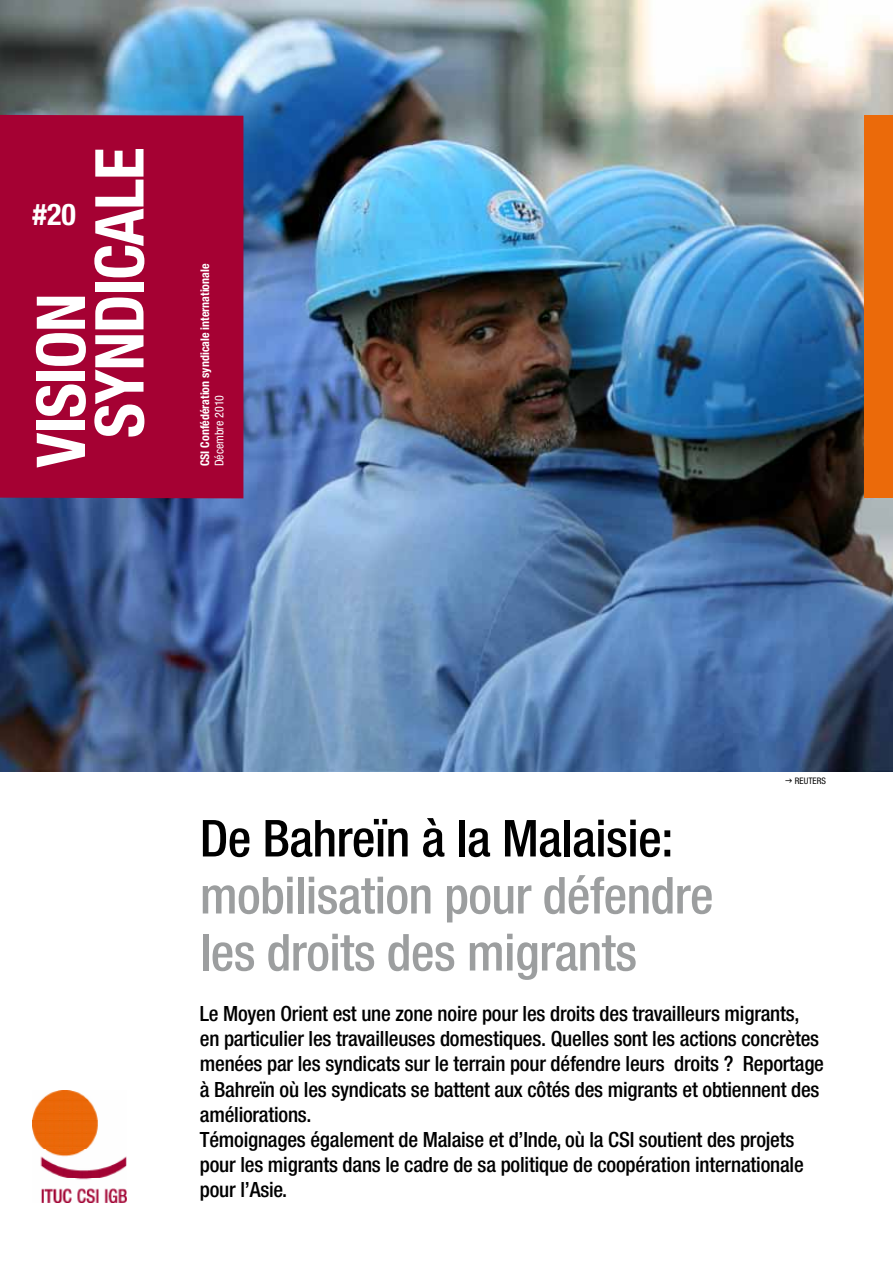
<style>
.page{position:relative;width:893px;height:1263px;background:#fff}
.page>*{position:absolute;margin:0;border:0;box-sizing:border-box;transform-origin:0 0}
.t1{font:700 condensed 67.5px/58.5px "Helvetica Neue";color:#fff}
.t2{font:500 condensed 51px/57px "Helvetica Neue";letter-spacing:-.01em;color:#9c9e9f}
.t3{font:500 condensed 51px "Helvetica Neue";letter-spacing:-.01em;color:#000}
.t4{font:700 condensed 30px "Helvetica Neue";color:#fff}
.t5{font:500 condensed 21px/25.2px "Helvetica Neue";letter-spacing:-.01em;color:#000}
.t6{font:700 condensed 12px "Helvetica Neue";color:#fff}
.t7{font:condensed 12px "Helvetica Neue";color:#fff}
.t8{font:condensed 9px "Helvetica Neue";color:#000}
</style>
<div class="page">
<img style="left:0;top:0;width:893px;height:772px">
<img style="left:33px;top:1091px;width:94px;height:111px">
<div style="left:0;top:115px;width:243px;height:383px;background:#a50133"></div>
<div style="left:865px;top:115px;width:28px;height:382px;background:#eb6a0a"></div>
<h1 class="t1" style="left:31px;top:438px;width:292px;text-indent:-30px;rotate:-90deg">Vision syndicale</h1>
<h3 class="t4" style="left:33px;top:189px;width:45px">#09</h3>
<h3 class="t4" style="left:62px;top:190px;width:16px">7</h3>
<h3 class="t4" style="left:47px;top:195px;width:30px">12</h3>
<h3 class="t4" style="left:33px;top:196px;width:45px">#20</h3>
<p class="t6" style="left:198px;top:466px;width:204px;rotate:-90deg">CSI Confédération syndicale internationale</p>
<p class="t7" style="left:212px;top:466px;width:73px;rotate:-90deg">Décembre 2010</p>
<p class="t8" style="left:795px;top:776px;width:33px">REUTERS</p>
<h2 class="t3" style="left:200px;top:808px;width:475px">De Bahreïn à la Malaisie:</h2>
<h2 class="t2" style="left:200px;top:866px;width:515px">mobilisation pour défendre les droits des migrants</h2>
<p class="t5" style="left:200px;top:1000px;width:626px">Le Moyen Orient est une zone noire pour les droits des travailleurs migrants, en particulier les travailleuses domestiques. Quelles sont les actions concrètes menées par les syndicats sur le terrain pour défendre leurs droits ? Reportage à Bahreïn où les syndicats se battent aux côtés des migrants et obtiennent des améliorations.<br>Témoignages également de Malaise et d’Inde, où la CSI soutient des projets pour les migrants dans le cadre de sa politique de coopération internationale pour l’Asie.</p>
</div>
